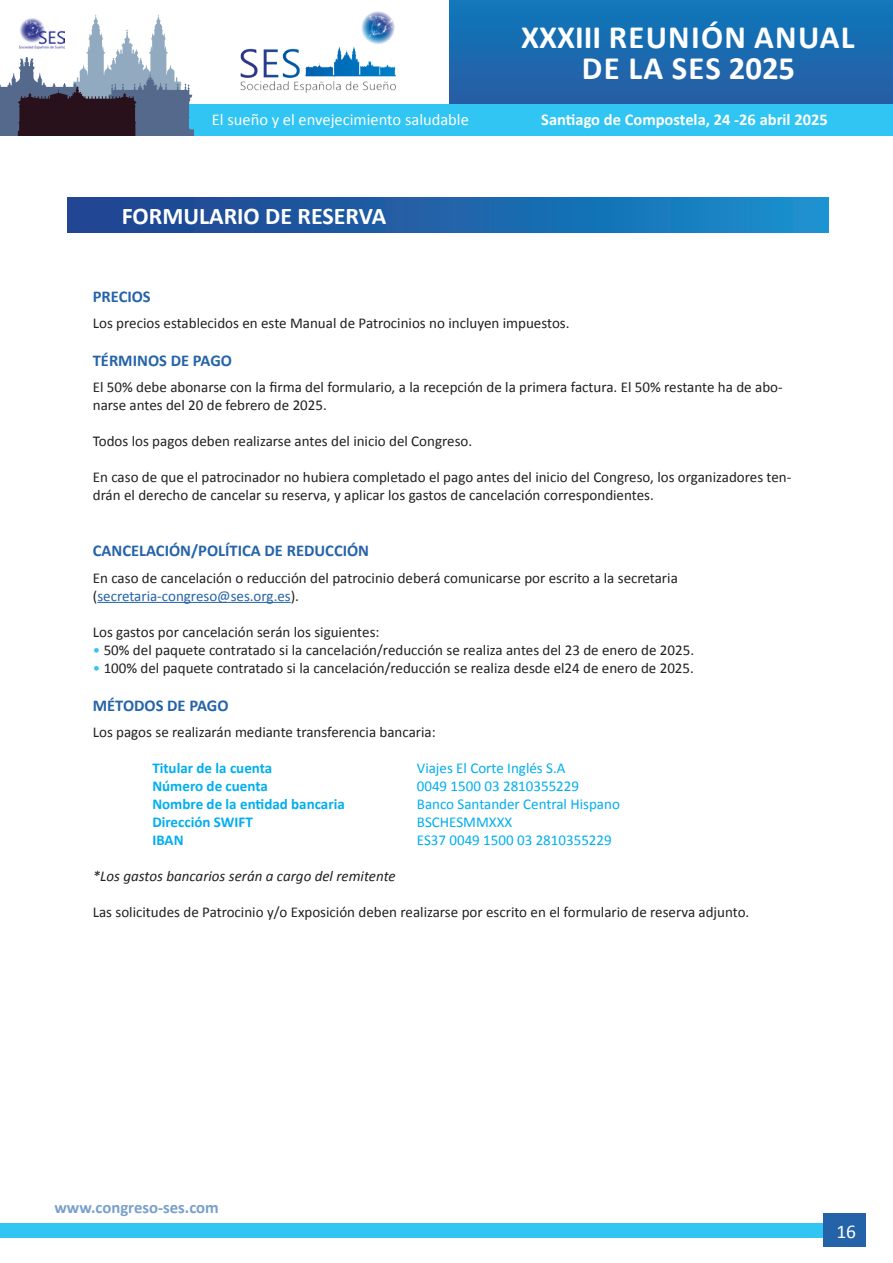
<style>
.page{position:relative;width:893px;height:1263px;background:#fff}
.page>*{position:absolute;margin:0;border:0;box-sizing:border-box;transform-origin:0 0}
.t1{font:700 32.7px/31.2px "Calibri";letter-spacing:.04em;color:#fff;text-align:center}
.t2{font:700 24px "Calibri";color:#fff}
.t3{font:19.5px "Calibri";color:#fff}
.t4{font:700 16.65px "Calibri";color:#2563a9}
.t5{font:700 16.5px "Calibri";color:#2563a9}
.t6{font:700 16.5px "Calibri";color:#fff}
.t7{font:16.5px "Calibri";color:#fff}
.t8{font:15px/18px "Calibri";color:#231f20}
.t9{font:15px "Calibri";color:#00aeef}
.t10{font:700 15px "Calibri";color:#00aeef}
.t11{font:italic 15px "Calibri";color:#231f20}
.s1{color:#2563a9}
.s2{color:#30c5f3}
</style>
<div class="page">
<div style="left:0;top:1223px;width:846px;height:14px;background:#30c5f3"></div>
<div style="left:824px;top:1213px;width:42px;height:34px;background:#2563a9"></div>
<div style="left:449px;top:0;width:444px;height:233px;background:linear-gradient(to right,#1b6aaf,#1b6aaf)"></div>
<div style="left:173px;top:104px;width:720px;height:39px;background:#30c5f3"></div>
<svg style="left:0;top:14px;width:194px;height:122px"></svg>
<img style="left:240px;top:11px;width:156px;height:82px">
<svg style="left:305px;top:65px;width:30px;height:11px"></svg>
<svg style="left:344px;top:46px;width:10px;height:14px"></svg>
<div style="left:0;top:136px;width:893px;height:213px;background:#fff"></div>
<div style="left:68px;top:197px;width:760px;height:35px;background:linear-gradient(to right,#213e8d,#188ecc)"></div>
<hr style="left:97px;top:602px;width:194px;height:1px;background:#2563a9">
<h1 class="t1" style="left:521px;top:21px;width:335px">XXXIII REUNIÓN ANUAL<br>DE LA SES 2025</h1>
<p class="t7" style="left:212px;top:108px;width:259px">El sueño y el envejecimiento saludable</p>
<p class="t6" style="left:541px;top:108px;width:288px">Santiago de Compostela, 24 -26 abril 2025</p>
<p class="t2" style="left:122px;top:199px;width:266px">FORMULARIO DE RESERVA</p>
<p class="t5" style="left:93px;top:284px;width:59px">PRECIOS</p>
<p class="t8" style="left:93px;top:314px;width:478px">Los precios establecidos en este Manual de Patrocinios no incluyen impuestos.</p>
<p class="t5" style="left:93px;top:349px;width:141px">TÉRMINOS DE PAGO</p>
<p class="t8" style="left:93px;top:378px;width:691px">El 50% debe abonarse con la firma del formulario, a la recepción de la primera factura. El 50% restante ha de abo&shy;narse antes del 20 de febrero de 2025.</p>
<p class="t8" style="left:93px;top:432px;width:381px">Todos los pagos deben realizarse antes del inicio del Congreso.</p>
<p class="t8" style="left:93px;top:468px;width:700px">En caso de que el patrocinador no hubiera completado el pago antes del inicio del Congreso, los organizadores ten&shy;drán el derecho de cancelar su reserva, y aplicar los gastos de cancelación correspondientes.</p>
<p class="t5" style="left:93px;top:539px;width:278px">CANCELACIÓN/POLÍTICA DE REDUCCIÓN</p>
<p class="t8" style="left:93px;top:568px;width:586px">En caso de cancelación o reducción del patrocinio deberá comunicarse por escrito a la secretaria (<span class="s1">secretaria-congreso@ses.org.es</span>).</p>
<p class="t8" style="left:93px;top:622px;width:288px">Los gastos por cancelación serán los siguientes:</p>
<p class="t8" style="left:93px;top:640px;width:603px"><span class="s2">•</span> 50% del paquete contratado si la cancelación/reducción se realiza antes del 23 de enero de 2025.</p>
<p class="t8" style="left:93px;top:658px;width:603px"><span class="s2">•</span> 100% del paquete contratado si la cancelación/reducción se realiza desde el24 de enero de 2025.</p>
<p class="t5" style="left:93px;top:693px;width:137px">MÉTODOS DE PAGO</p>
<p class="t8" style="left:93px;top:723px;width:344px">Los pagos se realizarán mediante transferencia bancaria:</p>
<p class="t10" style="left:152px;top:757px;width:121px">Titular de la cuenta</p>
<p class="t9" style="left:417px;top:758px;width:150px">Viajes El Corte Inglés S.A</p>
<p class="t10" style="left:152px;top:775px;width:117px">Número de cuenta</p>
<p class="t9" style="left:417px;top:776px;width:164px">0049 1500 03 2810355229</p>
<p class="t10" style="left:152px;top:793px;width:194px">Nombre de la entidad bancaria</p>
<p class="t9" style="left:417px;top:794px;width:205px">Banco Santander Central Hispano</p>
<p class="t10" style="left:152px;top:811px;width:102px">Dirección SWIFT</p>
<p class="t9" style="left:417px;top:812px;width:97px">BSCHESMMXXX</p>
<p class="t10" style="left:152px;top:829px;width:33px">IBAN</p>
<p class="t9" style="left:417px;top:830px;width:196px">ES37 0049 1500 03 2810355229</p>
<p class="t11" style="left:93px;top:866px;width:304px">*Los gastos bancarios serán a cargo del remitente</p>
<p class="t8" style="left:93px;top:903px;width:658px">Las solicitudes de Patrocinio y/o Exposición deben realizarse por escrito en el formulario de reserva adjunto.</p>
<p class="t4" style="left:54px;top:1196px;width:166px">www.congreso-ses.com</p>
<h3 class="t3" style="left:836px;top:1217px;width:21px">16</h3>
</div>
